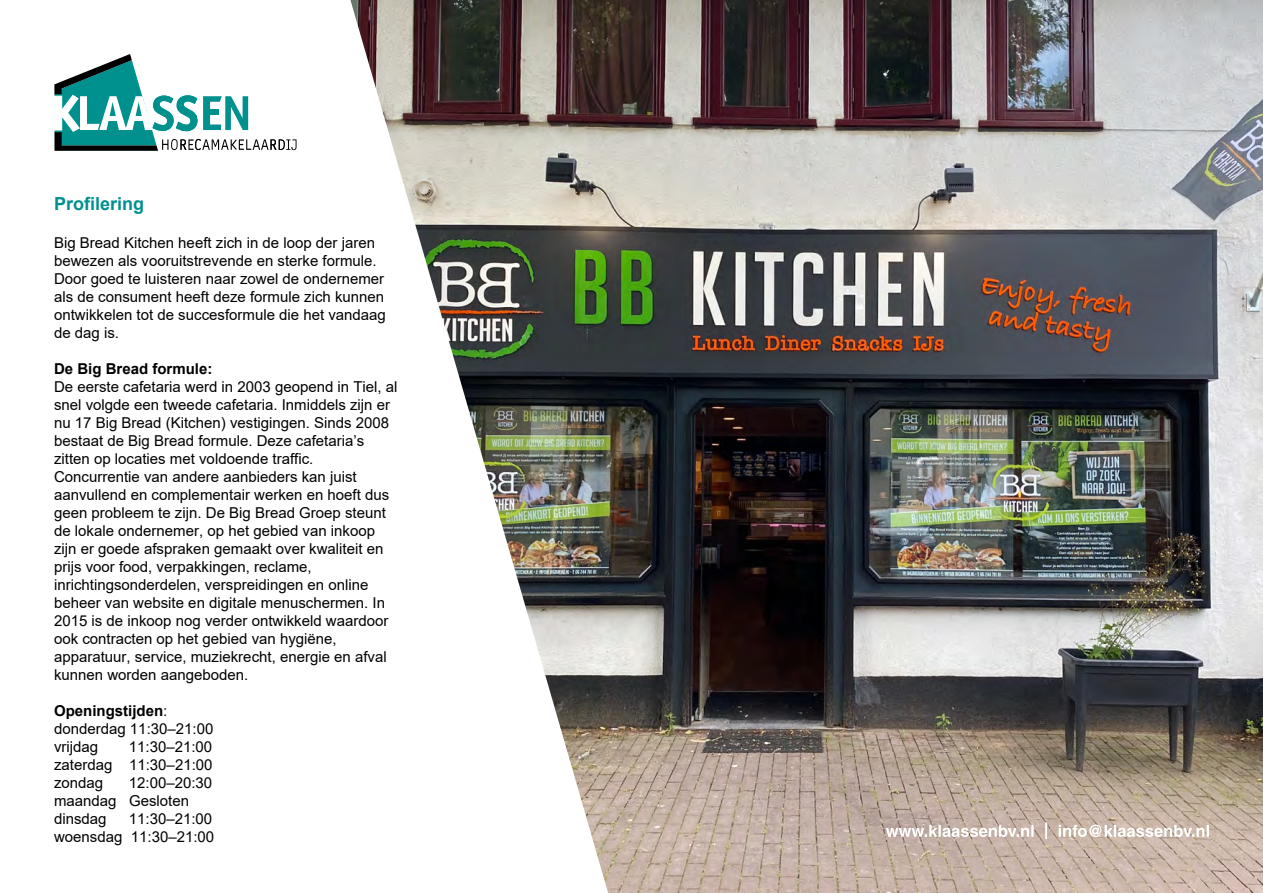
<style>
.page{position:relative;width:1263px;height:893px;background:#fff}
.page>*{position:absolute;margin:0;border:0;box-sizing:border-box;transform-origin:0 0}
.t1{font:700 18px "Arial";color:#00908e}
.t2{font:15px/18px "Arial";color:#000}
.t3{font:700 15px "Arial";color:#000}
.s1{font-weight:700}
</style>
<div class="page">
<img style="left:608px;top:0;width:655px;height:893px">
<img style="left:350px;top:0;width:258px;height:892px">
<svg style="left:886px;top:822px;width:323px;height:17px"></svg>
<svg style="left:54px;top:54px;width:243px;height:97px"></svg>
<p class="t1" style="left:54px;top:191px;width:92px">Profilering</p>
<p class="t2" style="left:54px;top:233px;width:333px">Big Bread Kitchen heeft zich in de loop der jaren bewezen als vooruitstrevende en sterke formule.<br>Door goed te luisteren naar zowel de ondernemer als de consument heeft deze formule zich kunnen ontwikkelen tot de succesformule die het vandaag de dag is.</p>
<p class="t3" style="left:54px;top:358px;width:160px">De Big Bread formule:</p>
<p class="t2" style="left:54px;top:377px;width:345px">De eerste cafetaria werd in 2003 geopend in Tiel, al snel volgde een tweede cafetaria. Inmiddels zijn er nu 17 Big Bread (Kitchen) vestigingen. Sinds 2008 bestaat de Big Bread formule. Deze cafetaria’s zitten op locaties met voldoende traffic.<br>Concurrentie van andere aanbieders kan juist aanvullend en complementair werken en hoeft dus geen probleem te zijn. De Big Bread Groep steunt de lokale ondernemer, op het gebied van inkoop zijn er goede afspraken gemaakt over kwaliteit en prijs voor food, verpakkingen, reclame, inrichtingsonderdelen, verspreidingen en online beheer van website en digitale menuschermen. In 2015 is de inkoop nog verder ontwikkeld waardoor ook contracten op het gebied van hygiëne, apparatuur, service, muziekrecht, energie en afval kunnen worden aangeboden.</p>
<p class="t2" style="left:54px;top:701px;width:161px"><span class="s1">Openingstijden</span>: donderdag 11:30–21:00 vrijdag</p>
<p class="t2" style="left:54px;top:737px;width:160px;text-align:justify;text-indent:75px">11:30–21:00 zaterdag 11:30–21:00 zondag</p>
<p class="t2" style="left:54px;top:773px;width:160px;text-indent:75px">12:00–20:30 maandag Gesloten dinsdag</p>
<p class="t2" style="left:54px;top:809px;width:162px;text-align:right">11:30–21:00<br>woensdag 11:30–21:00</p>
</div>
